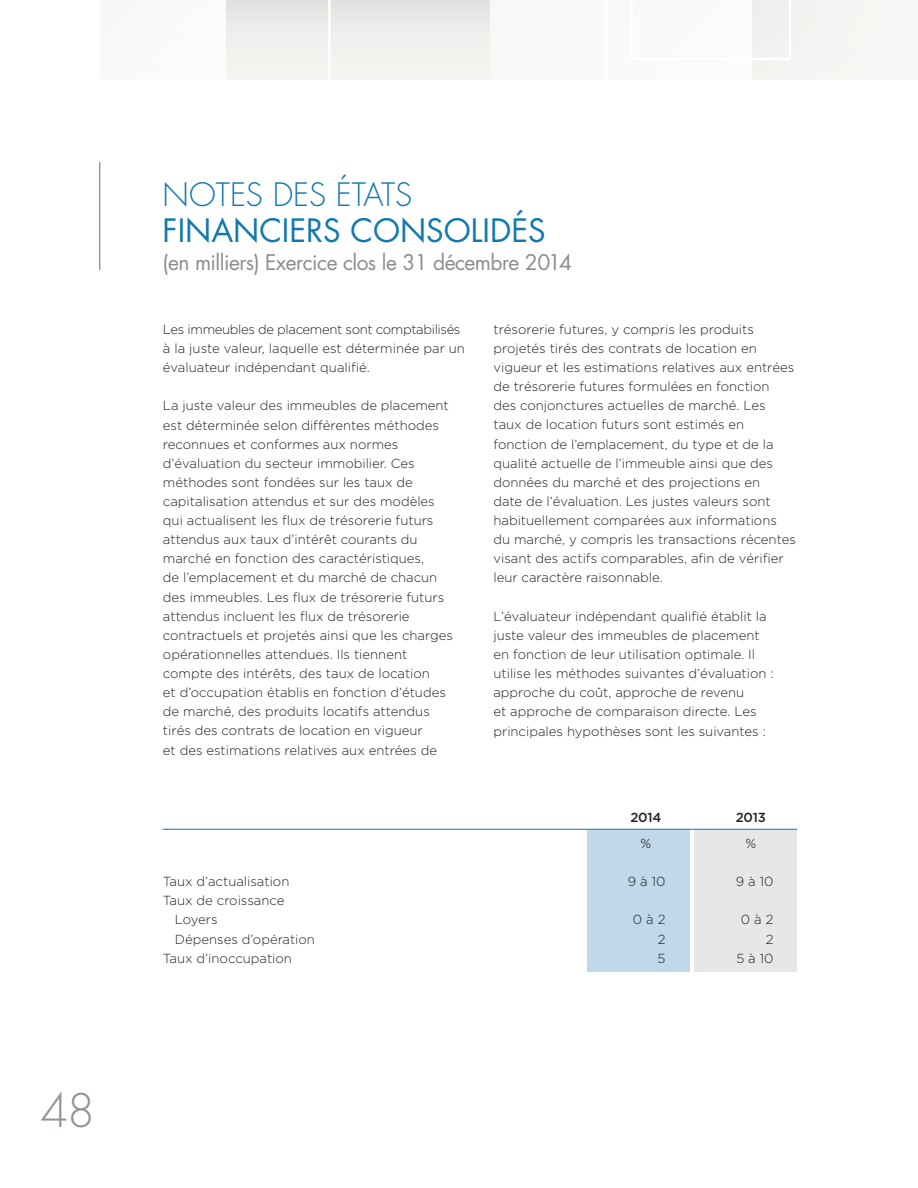
<style>
.page{position:relative;width:918px;height:1188px;background:#fff}
.page>*{position:absolute;margin:0;border:0;box-sizing:border-box;transform-origin:0 0}
.t1{font:300 45px "Futura";color:#919396}
.t2{font:31.35px/36.3px "Futura";color:#1379ad}
.t3{font:21px "Futura";letter-spacing:-.025em;color:#8b8d90}
.t4{font:300 13.2px/19px "Gotham";color:#231f20}
.t5{font:500 13.2px "Gotham";letter-spacing:-.01em;color:#231f20}
.s1{font-weight:300}
</style>
<div class="page">
<hr style="left:99px;top:162px;width:1px;height:108px;background:#6b6b6e">
<svg style="left:226px;top:0;width:692px;height:80px"></svg>
<div style="left:694px;top:829px;width:103px;height:143px;background:#e6e7e9"></div>
<div style="left:587px;top:829px;width:103px;height:143px;background:#bfd8ea"></div>
<hr style="left:163px;top:829px;width:634px;height:1px;background:#1379ad">
<p class="t1" style="left:40px;top:1082px;width:56px">48</p>
<p class="t2" style="left:163px;top:175px;width:385px"><span class="s1">NOTES DES ÉTATS<br></span>FINANCIERS CONSOLIDÉS</p>
<p class="t3" style="left:163px;top:248px;width:411px">(en milliers) Exercice clos le 31 décembre 2014</p>
<p class="t4" style="left:163px;top:320px;width:304px">Les immeubles de placement sont comptabilisés à la juste valeur, laquelle est déterminée par un évaluateur indépendant qualifié.</p>
<p class="t4" style="left:163px;top:396px;width:291px">La juste valeur des immeubles de placement est déterminée selon différentes méthodes reconnues et conformes aux normes d’évaluation du secteur immobilier. Ces méthodes sont fondées sur les taux de capitalisation attendus et sur des modèles qui actualisent les flux de trésorerie futurs attendus aux taux d’intérêt courants du marché en fonction des caractéristiques,<br>de l’emplacement et du marché de chacun des immeubles. Les flux de trésorerie futurs attendus incluent les flux de trésorerie contractuels et projetés ainsi que les charges opérationnelles attendues. Ils tiennent compte des intérêts, des taux de location<br>et d’occupation établis en fonction d’études de marché, des produits locatifs attendus tirés des contrats de location en vigueur<br>et des estimations relatives aux entrées de</p>
<p class="t4" style="left:493px;top:319px;width:304px">trésorerie futures, y compris les produits projetés tirés des contrats de location en vigueur et les estimations relatives aux entrées de trésorerie futures formulées en fonction<br>des conjonctures actuelles de marché. Les taux de location futurs sont estimés en fonction de l’emplacement, du type et de la qualité actuelle de l’immeuble ainsi que des données du marché et des projections en<br>date de l’évaluation. Les justes valeurs sont habituellement comparées aux informations du marché, y compris les transactions récentes visant des actifs comparables, afin de vérifier leur caractère raisonnable.</p>
<p class="t4" style="left:493px;top:606px;width:282px">L’évaluateur indépendant qualifié établit la juste valeur des immeubles de placement en fonction de leur utilisation optimale. Il utilise les méthodes suivantes d’évaluation : approche du coût, approche de revenu<br>et approche de comparaison directe. Les principales hypothèses sont les suivantes :</p>
<p class="t5" style="left:630px;top:810px;width:33px">2014</p>
<p class="t5" style="left:736px;top:810px;width:32px">2013</p>
<p class="t4" style="left:640px;top:834px;width:12px">%</p>
<p class="t4" style="left:745px;top:834px;width:12px">%</p>
<p class="t4" style="left:163px;top:872px;width:128px">Taux d’actualisation</p>
<p class="t4" style="left:628px;top:872px;width:39px">9 à 10</p>
<p class="t4" style="left:736px;top:872px;width:39px">9 à 10</p>
<p class="t4" style="left:163px;top:891px;width:123px">Taux de croissance</p>
<p class="t4" style="left:175px;top:910px;width:44px">Loyers</p>
<p class="t4" style="left:633px;top:910px;width:34px">0 à 2</p>
<p class="t4" style="left:741px;top:910px;width:34px">0 à 2</p>
<p class="t4" style="left:175px;top:929px;width:142px">Dépenses d’opération</p>
<p class="t4" style="left:658px;top:929px;width:9px">2</p>
<p class="t4" style="left:766px;top:929px;width:9px">2</p>
<p class="t4" style="left:163px;top:948px;width:131px">Taux d’inoccupation</p>
<p class="t4" style="left:657px;top:948px;width:9px">5</p>
<p class="t4" style="left:736px;top:948px;width:39px">5 à 10</p>
</div>
